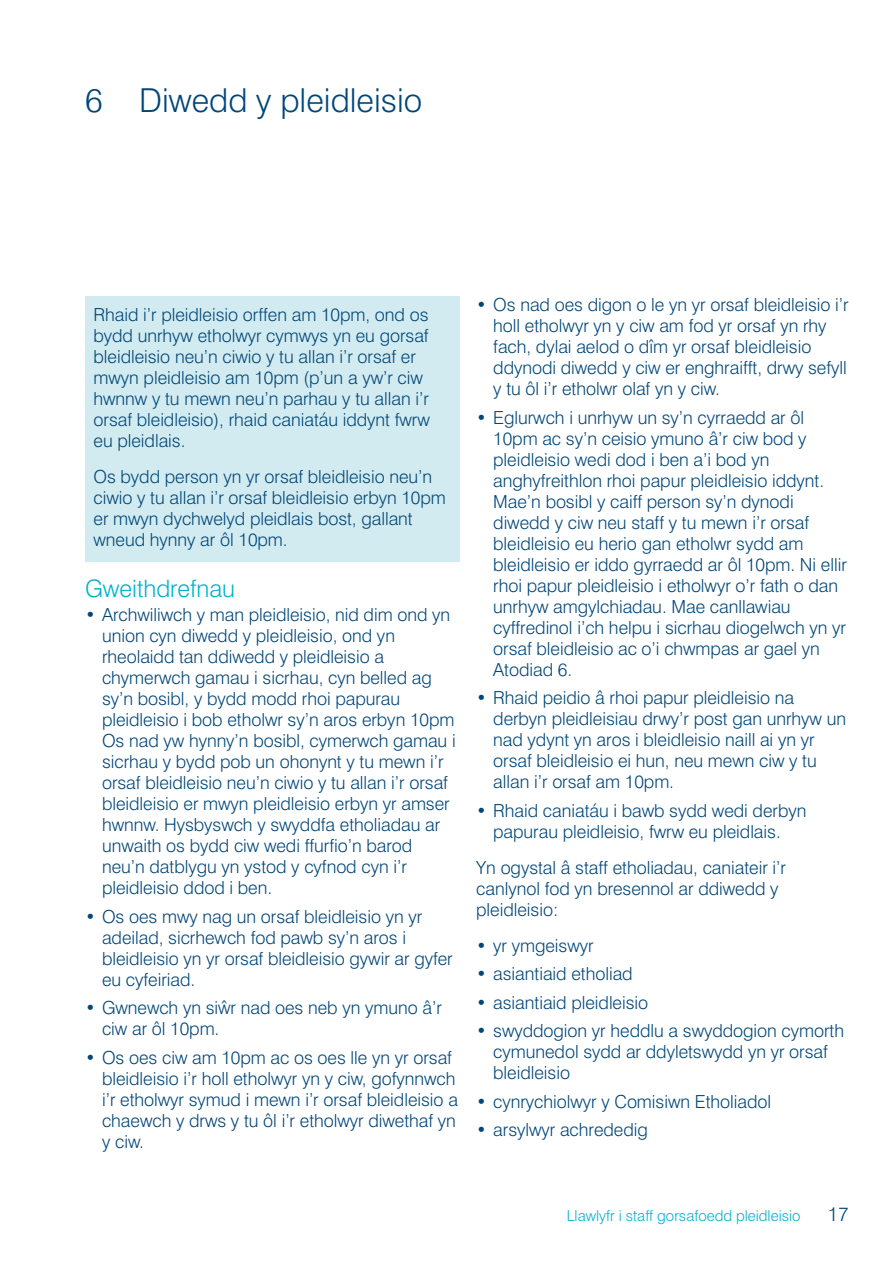
<style>
.page{position:relative;width:893px;height:1263px;background:#fff}
.page>*{position:absolute;margin:0;border:0;box-sizing:border-box;transform-origin:0 0}
.t1{font:300 33px "Swiss 721 BT";color:#004678}
.t2{font:300 24px "Swiss 721 BT";letter-spacing:-.005em;color:#00b2cc}
.t3{font:300 19.5px "Swiss 721 BT";color:#004678}
.t4{font:300 18px/21px "Swiss 721 BT";letter-spacing:-.005em;color:#004678}
.t5{font:300 15px "Swiss 721 BT";color:#00b2cc}
</style>
<div class="page">
<div style="left:85px;top:296px;width:374px;height:265px;background:#d2ebf0"></div>
<h1 class="t1" style="left:85px;top:80px;width:339px">6 Diwedd y pleidleisio</h1>
<p class="t4" style="left:94px;top:304px;width:338px">Rhaid i’r pleidleisio orffen am 10pm, ond os bydd unrhyw etholwyr cymwys yn eu gorsaf bleidleisio neu’n ciwio y tu allan i’r orsaf er mwyn pleidleisio am 10pm (p’un a yw’r ciw hwnnw y tu mewn neu’n parhau y tu allan i’r orsaf bleidleisio), rhaid caniatáu iddynt fwrw eu pleidlais.</p>
<p class="t4" style="left:94px;top:466px;width:354px">Os bydd person yn yr orsaf bleidleisio neu’n ciwio y tu allan i’r orsaf bleidleisio erbyn 10pm er mwyn dychwelyd pleidlais bost, gallant wneud hynny ar ôl 10pm.</p>
<h2 class="t2" style="left:85px;top:574px;width:152px">Gweithdrefnau</h2>
<p class="t4" style="left:102px;top:604px;width:355px;text-indent:-17px">• Archwiliwch y man pleidleisio, nid dim ond yn union cyn diwedd y pleidleisio, ond yn rheolaidd tan ddiwedd y pleidleisio a chymerwch gamau i sicrhau, cyn belled ag sy’n bosibl, y bydd modd rhoi papurau pleidleisio i bob etholwr sy’n aros erbyn 10pm Os nad yw hynny’n bosibl, cymerwch gamau i sicrhau y bydd pob un ohonynt y tu mewn i’r orsaf bleidleisio neu’n ciwio y tu allan i’r orsaf bleidleisio er mwyn pleidleisio erbyn yr amser hwnnw. Hysbyswch y swyddfa etholiadau ar unwaith os bydd ciw wedi ffurfio’n barod neu’n datblygu yn ystod y cyfnod cyn i’r pleidleisio ddod i ben.</p>
<p class="t4" style="left:102px;top:906px;width:352px;text-indent:-17px">• Os oes mwy nag un orsaf bleidleisio yn yr adeilad, sicrhewch fod pawb sy’n aros i bleidleisio yn yr orsaf bleidleisio gywir ar gyfer eu cyfeiriad.</p>
<p class="t4" style="left:102px;top:997px;width:341px;text-indent:-17px">• Gwnewch yn siwˆr nad oes neb yn ymuno â’r ciw ar ôl 10pm.</p>
<p class="t4" style="left:102px;top:1047px;width:357px;text-indent:-17px">• Os oes ciw am 10pm ac os oes lle yn yr orsaf bleidleisio i’r holl etholwyr yn y ciw, gofynnwch i’r etholwyr symud i mewn i’r orsaf bleidleisio a chaewch y drws y tu ôl i’r etholwyr diwethaf yn y ciw.</p>
<p class="t4" style="left:493px;top:294px;width:357px;text-indent:-17px">• Os nad oes digon o le yn yr orsaf bleidleisio i’r holl etholwyr yn y ciw am fod yr orsaf yn rhy fach, dylai aelod o dîm yr orsaf bleidleisio ddynodi diwedd y ciw er enghraifft, drwy sefyll y tu ôl i’r etholwr olaf yn y ciw.</p>
<p class="t4" style="left:493px;top:407px;width:355px;text-indent:-17px">• Eglurwch i unrhyw un sy’n cyrraedd ar ôl 10pm ac sy’n ceisio ymuno â’r ciw bod y pleidleisio wedi dod i ben a’i bod yn anghyfreithlon rhoi papur pleidleisio iddynt.<br>Mae’n bosibl y caiff person sy’n dynodi diwedd y ciw neu staff y tu mewn i’r orsaf bleidleisio eu herio gan etholwr sydd am bleidleisio er iddo gyrraedd ar ôl 10pm. Ni ellir rhoi papur pleidleisio i etholwyr o’r fath o dan unrhyw amgylchiadau. Mae canllawiau cyffredinol i’ch helpu i sicrhau diogelwch yn yr orsaf bleidleisio ac o’i chwmpas ar gael yn Atodiad 6.</p>
<p class="t4" style="left:493px;top:687px;width:354px;text-indent:-17px">• Rhaid peidio â rhoi papur pleidleisio na derbyn pleidleisiau drwy’r post gan unrhyw un nad ydynt yn aros i bleidleisio naill ai yn yr orsaf bleidleisio ei hun, neu mewn ciw y tu allan i’r orsaf am 10pm.</p>
<p class="t4" style="left:476px;top:800px;width:332px;text-align:center">• Rhaid caniatáu i bawb sydd wedi derbyn papurau pleidleisio, fwrw eu pleidlais.</p>
<p class="t4" style="left:476px;top:857px;width:311px">Yn ogystal â staff etholiadau, caniateir i’r canlynol fod yn bresennol ar ddiwedd y pleidleisio:</p>
<p class="t4" style="left:476px;top:935px;width:119px">• yr ymgeiswyr</p>
<p class="t4" style="left:476px;top:963px;width:158px">• asiantiaid etholiad</p>
<p class="t4" style="left:476px;top:992px;width:174px">• asiantiaid pleidleisio</p>
<p class="t4" style="left:493px;top:1020px;width:352px;text-indent:-17px">• swyddogion yr heddlu a swyddogion cymorth cymunedol sydd ar ddyletswydd yn yr orsaf bleidleisio</p>
<p class="t4" style="left:476px;top:1091px;width:296px">• cynrychiolwyr y Comisiwn Etholiadol</p>
<p class="t4" style="left:476px;top:1119px;width:173px">• arsylwyr achrededig</p>
<p class="t5" style="left:567px;top:1207px;width:235px">Llawlyfr i staff gorsafoedd pleidleisio</p>
<p class="t3" style="left:828px;top:1202px;width:22px">17</p>
</div>
